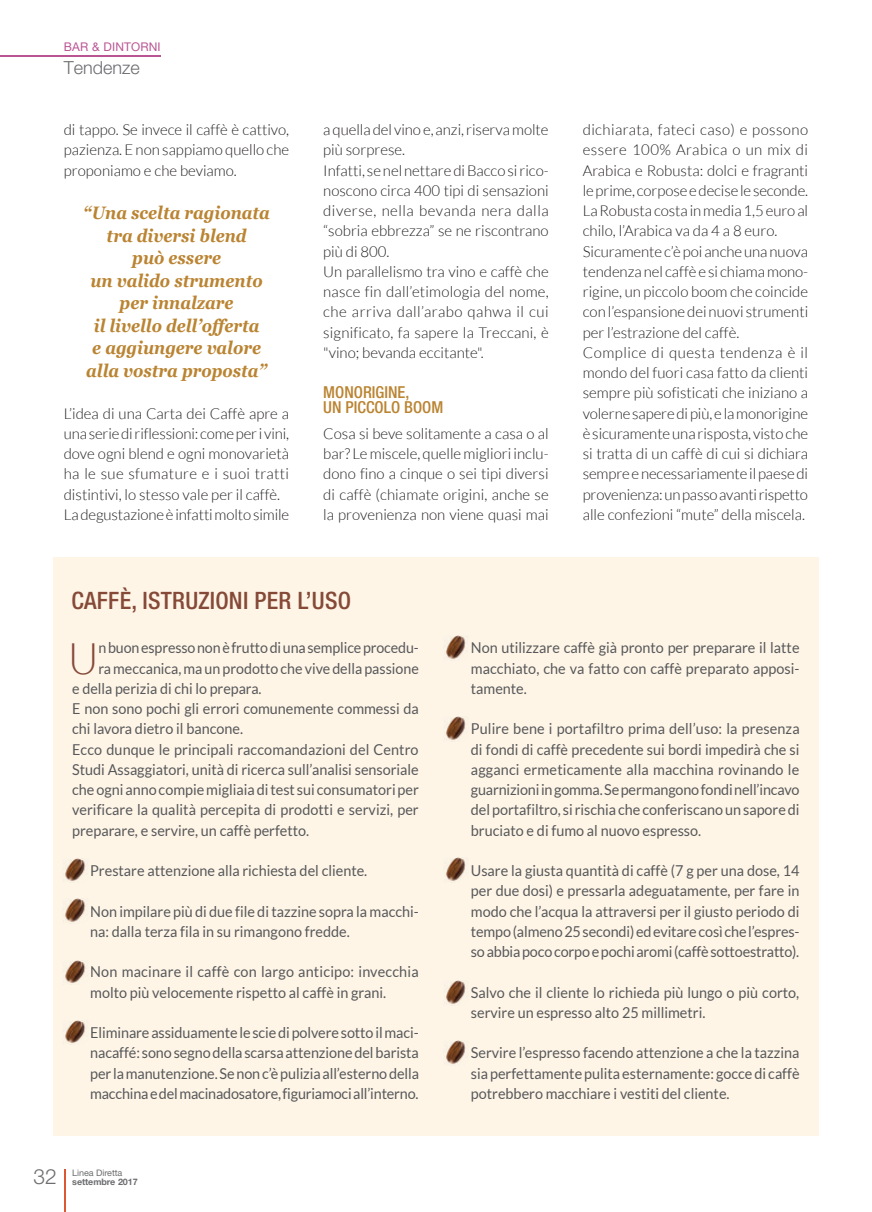
<style>
.page{position:relative;width:872px;height:1212px;background:#fff}
.page>*{position:absolute;margin:0;border:0;box-sizing:border-box;transform-origin:0 0}
.t1{font:300 43.65px "Lato";color:#864937;scale:.95 1}
.t2{font:500 condensed 24px "Helvetica Neue LT Std";letter-spacing:.01em;color:#864937}
.t3{font:300 21px "Helvetica Neue LT Std";color:#6c6d70}
.t4{font:italic 700 18px/22.5px "Georgia";color:#ba8432;text-align:center;scale:.9 1}
.t5{font:300 18px "Helvetica Neue LT Std";color:#6c6d70}
.t6{font:500 condensed 16.5px/15px "Helvetica Neue LT Std";color:#ba8432}
.t7{font:15px/20.2px "Lato";color:#57585a;text-align:justify;scale:.96 1}
.t8{font:300 15px/20.2px "Lato";color:#231f20}
.t9{font:15px "Lato";color:#57585a;scale:.95 1}
.t10{font:12px "Helvetica Neue LT Std";letter-spacing:.01em;color:#ba5594}
.t11{font:700 9px "Helvetica Neue LT Std";letter-spacing:-.01em;color:#6c6d70}
.t12{font:9px "Helvetica Neue LT Std";letter-spacing:-.01em;color:#6c6d70}
</style>
<div class="page">
<hr style="left:64px;top:1169px;width:1px;height:43px;background:#dc5833">
<hr style="left:0;top:55px;width:160px;height:2px;background:#ba5594">
<div style="left:53px;top:557px;width:765px;height:578px;background:#fef5e7"></div>
<img style="left:63px;top:858px;width:23px;height:25px">
<img style="left:63px;top:898px;width:23px;height:24px">
<img style="left:63px;top:960px;width:23px;height:25px">
<img style="left:63px;top:1020px;width:23px;height:25px">
<img style="left:444px;top:635px;width:22px;height:24px">
<img style="left:444px;top:716px;width:22px;height:24px">
<img style="left:444px;top:857px;width:22px;height:24px">
<img style="left:444px;top:980px;width:22px;height:24px">
<img style="left:444px;top:1040px;width:22px;height:24px">
<p class="t10" style="left:64px;top:40px;width:98px">BAR &amp; DINTORNI</p>
<p class="t5" style="left:64px;top:56px;width:78px">Tendenze</p>
<p class="t8" style="left:64px;top:120px;width:227px;text-align:justify">di tappo. Se invece il caffè è cattivo, pazienza. E non sappiamo quello che proponiamo e che beviamo.</p>
<p class="t4" style="left:83px;top:201px;width:209px">“Una scelta ragionata tra diversi blend<br>può essere<br>un valido strumento per innalzare<br>il livello dell’offerta<br>e aggiungere valore alla vostra proposta”</p>
<p class="t8" style="left:64px;top:403px;width:227px">L’idea di una Carta dei Caffè apre a una serie di riflessioni: come per i vini, dove ogni blend e ogni monovarietà ha le sue sfumature e i suoi tratti distintivi, lo stesso vale per il caffè.<br>La degustazione è infatti molto simile</p>
<p class="t8" style="left:323px;top:120px;width:227px">a quella del vino e, anzi, riserva molte più sorprese.<br>Infatti, se nel nettare di Bacco si rico&shy;noscono circa 400 tipi di sensazioni diverse, nella bevanda nera dalla “sobria ebbrezza” se ne riscontrano più di 800.<br>Un parallelismo tra vino e caffè che nasce fin dall’etimologia del nome, che arriva dall’arabo qahwa il cui significato, fa sapere la Treccani, è "vino; bevanda eccitante".</p>
<p class="t6" style="left:323px;top:385px;width:122px">MONORIGINE,<br>UN PICCOLO BOOM</p>
<p class="t8" style="left:323px;top:423px;width:227px;text-align:justify">Cosa si beve solitamente a casa o al bar? Le miscele, quelle migliori inclu&shy;dono fino a cinque o sei tipi diversi di caffè (chiamate origini, anche se la provenienza non viene quasi mai</p>
<h2 class="t2" style="left:72px;top:586px;width:281px">CAFFÈ, ISTRUZIONI PER L’USO</h2>
<p class="t8" style="left:583px;top:120px;width:227px">dichiarata, fateci caso) e possono essere 100% Arabica o un mix di Arabica e Robusta: dolci e fragranti le prime, corpose e decise le seconde.<br>La Robusta costa in media 1,5 euro al chilo, l’Arabica va da 4 a 8 euro.<br>Sicuramente c’è poi anche una nuova tendenza nel caffè e si chiama mono&shy;rigine, un piccolo boom che coincide con l’espansione dei nuovi strumenti per l’estrazione del caffè.<br>Complice di questa tendenza è il mondo del fuori casa fatto da clienti sempre più sofisticati che iniziano a volerne sapere di più, e la monorigine è sicuramente una risposta, visto che si tratta di un caffè di cui si dichiara sempre e necessariamente il paese di provenienza: un passo avanti rispetto alle confezioni “mute” della miscela.</p>
<h1 class="t1" style="left:68px;top:635px;width:33px">U</h1>
<p class="t9" style="left:98px;top:640px;width:338px">n buon espresso non è frutto di una semplice procedu-</p>
<p class="t9" style="left:98px;top:660px;width:339px">ra meccanica, ma un prodotto che vive della passione</p>
<p class="t9" style="left:72px;top:680px;width:201px">e della perizia di chi lo prepara.</p>
<p class="t7" style="left:72px;top:698px;width:363px">E non sono pochi gli errori comunemente commessi da</p>
<p class="t7" style="left:72px;top:719px;width:179px">chi lavora dietro il bancone.</p>
<p class="t7" style="left:72px;top:739px;width:362px">Ecco dunque le principali raccomandazioni del Centro</p>
<p class="t7" style="left:72px;top:759px;width:362px">Studi Assaggiatori, unità di ricerca sull’analisi sensoriale</p>
<p class="t7" style="left:72px;top:779px;width:363px">che ogni anno compie migliaia di test sui consumatori per</p>
<p class="t7" style="left:72px;top:800px;width:362px">verificare la qualità percepita di prodotti e servizi, per</p>
<p class="t7" style="left:72px;top:820px;width:248px">preparare, e servire, un caffè perfetto.</p>
<p class="t7" style="left:90px;top:860px;width:290px">Prestare attenzione alla richiesta del cliente.</p>
<p class="t7" style="left:90px;top:901px;width:344px">Non impilare più di due file di tazzine sopra la macchi&shy;na: dalla terza fila in su rimangono fredde.</p>
<p class="t7" style="left:90px;top:962px;width:343px">Non macinare il caffè con largo anticipo: invecchia molto più velocemente rispetto al caffè in grani.</p>
<p class="t7" style="left:90px;top:1022px;width:344px">Eliminare assiduamente le scie di polvere sotto il maci&shy;nacaffé: sono segno della scarsa attenzione del barista per la manutenzione. Se non c’è pulizia all’esterno della macchina e del macinadosatore, figuriamoci all’interno.</p>
<p class="t12" style="left:72px;top:1167px;width:52px">Linea Diretta</p>
<h3 class="t3" style="left:33px;top:1164px;width:25px">32</h3>
<p class="t11" style="left:72px;top:1176px;width:67px">settembre 2017</p>
<p class="t7" style="left:471px;top:638px;width:344px">Non utilizzare caffè già pronto per preparare il latte macchiato, che va fatto con caffè preparato apposi&shy;tamente.</p>
<p class="t7" style="left:471px;top:719px;width:344px">Pulire bene i portafiltro prima dell’uso: la presenza di fondi di caffè precedente sui bordi impedirà che si agganci ermeticamente alla macchina rovinando le guarnizioni in gomma. Se permangono fondi nell’incavo del portafiltro, si rischia che conferiscano un sapore di bruciato e di fumo al nuovo espresso.</p>
<p class="t7" style="left:471px;top:860px;width:344px">Usare la giusta quantità di caffè (7 g per una dose, 14 per due dosi) e pressarla adeguatamente, per fare in modo che l’acqua la attraversi per il giusto periodo di tempo (almeno 25 secondi) ed evitare così che l’espres&shy;so abbia poco corpo e pochi aromi (caffè sottoestratto).</p>
<p class="t7" style="left:471px;top:982px;width:344px">Salvo che il cliente lo richieda più lungo o più corto, servire un espresso alto 25 millimetri.</p>
<p class="t7" style="left:471px;top:1043px;width:344px">Servire l’espresso facendo attenzione a che la tazzina sia perfettamente pulita esternamente: gocce di caffè potrebbero macchiare i vestiti del cliente.</p>
</div>
